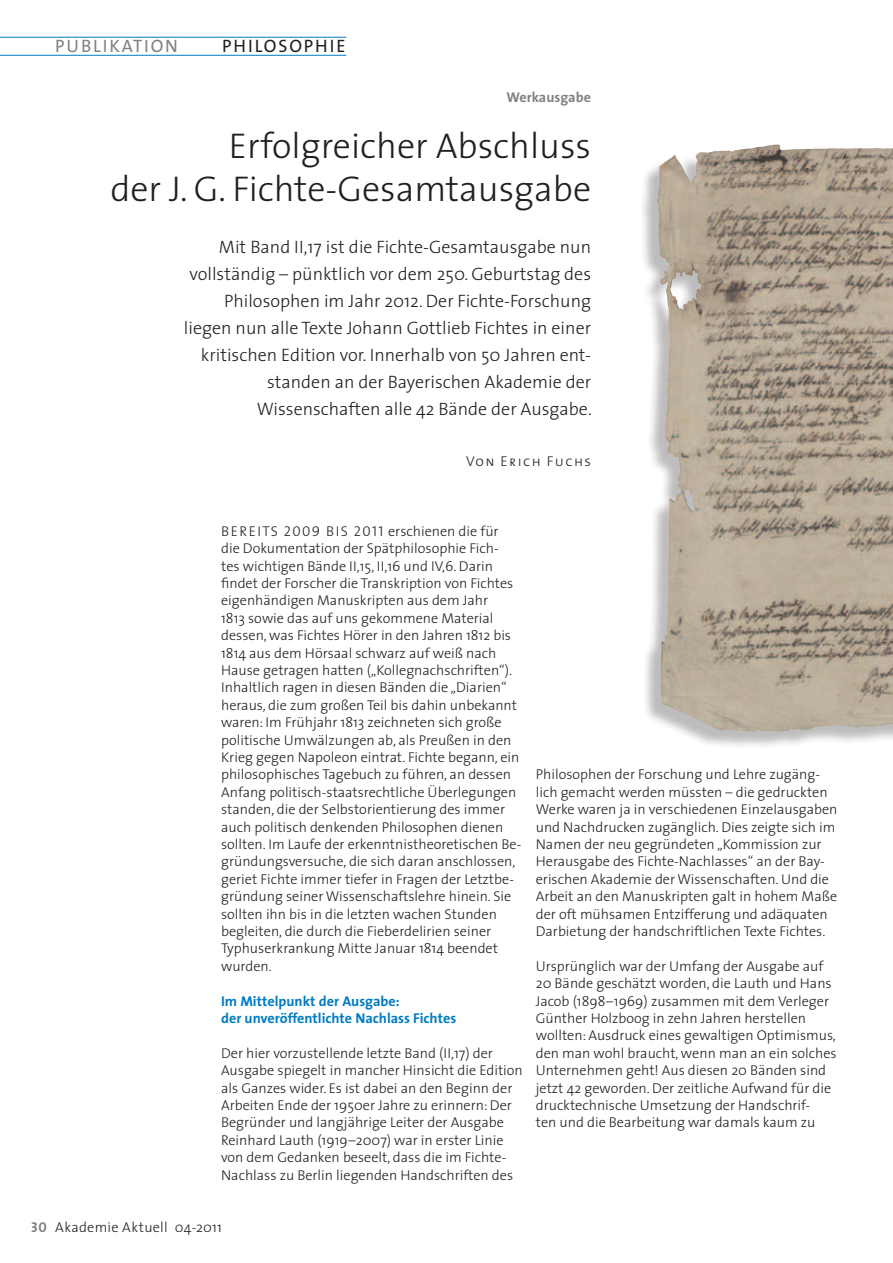
<style>
.page{position:relative;width:893px;height:1263px;background:#fff}
.page>*{position:absolute;margin:0;border:0;box-sizing:border-box;transform-origin:0 0}
.t1{font:300 36px/43.2px "The Sans";color:#231f20;text-align:right}
.t2{font:300 18px/27px "The Sans";color:#231f20;text-align:right}
.t3{font:18px "The Sans";letter-spacing:.1em;color:#808285}
.t4{font:18px "The Sans";letter-spacing:.1em;color:#231f20}
.t5{font:300 14.25px/17.4px "The Sans";color:#231f20}
.t6{font:700 14.25px/17.4px "The Sans";color:#007cc2}
.t7{font:14.25px "The Sans Light Caps";letter-spacing:.1em;color:#231f20}
.t8{font:300 14.25px "The Sans";letter-spacing:.02em;color:#231f20}
.t9{font:700 14.25px "The Sans";color:#808285}
.s1{font-family:"The Sans";font-weight:300}
.s2{font-family:"The Sans Bold Caps";font-weight:400;color:#808285}
</style>
<div class="page">
<div style="left:638px;top:147px;width:255px;height:602px;background:#231f20;opacity:.3"></div>
<img style="left:657px;top:147px;width:106px;height:369px">
<hr style="left:0;top:55px;width:346px;height:1px;background:#007cc2">
<hr style="left:0;top:37px;width:346px;height:1px;background:#007cc2">
<p class="t3" style="left:55px;top:31px;width:124px">PUBLIKATION</p>
<p class="t4" style="left:222px;top:31px;width:125px">PHILOSOPHIE</p>
<p class="t9" style="left:506px;top:85px;width:86px">Werkausgabe</p>
<h1 class="t1" style="left:110px;top:123px;width:482px">Erfolgreicher Abschluss<br>der J. G. Fichte-Gesamtausgabe</h1>
<p class="t2" style="left:184px;top:233px;width:409px">Mit Band II,17 ist die Fichte-Gesamtausgabe nun vollständig – pünktlich vor dem 250. Geburtstag des Philosophen im Jahr 2012. Der Fichte-Forschung liegen nun alle Texte Johann Gottlieb Fichtes in einer kritischen Edition vor. Innerhalb von 50 Jahren ent&shy;standen an der Bayerischen Akademie der Wissenschaften alle 42 Bände der Ausgabe.</p>
<p class="t7" style="left:466px;top:450px;width:127px">Von Erich Fuchs</p>
<p class="t7" style="left:221px;top:519px;width:279px">Bereits 2009 b is 2011 <span class="s1">erschienen die für</span></p>
<p class="t5" style="left:221px;top:539px;width:302px">die Dokumentation der Spätphilosophie Fich-<br>tes wichtigen Bände II,15, II,16 und IV,6. Darin findet der Forscher die Transkription von Fichtes eigenhändigen Manuskripten aus dem Jahr<br>1813 sowie das auf uns gekommene Material dessen, was Fichtes Hörer in den Jahren 1812 bis 1814 aus dem Hörsaal schwarz auf weiß nach Hause getragen hatten („Kollegnachschriften“).<br>Inhaltlich ragen in diesen Bänden die „Diarien“ heraus, die zum großen Teil bis dahin unbekannt waren: Im Frühjahr 1813 zeichneten sich große politische Umwälzungen ab, als Preußen in den Krieg gegen Napoleon eintrat. Fichte begann, ein philosophisches Tagebuch zu führen, an dessen Anfang politisch-staatsrechtliche Überlegungen standen, die der Selbstorientierung des immer auch politisch denkenden Philosophen dienen sollten. Im Laufe der erkenntnistheoretischen Be&shy;gründungsversuche, die sich daran anschlossen, geriet Fichte immer tiefer in Fragen der Letztbe&shy;gründung seiner Wissenschaftslehre hinein. Sie sollten ihn bis in die letzten wachen Stunden begleiten, die durch die Fieberdelirien seiner Typhuserkrankung Mitte Januar 1814 beendet wurden.</p>
<p class="t6" style="left:221px;top:992px;width:237px">Im Mittelpunkt der Ausgabe:<br>der unveröffentlichte Nachlass Fichtes</p>
<p class="t5" style="left:221px;top:1044px;width:303px">Der hier vorzustellende letzte Band (II,17) der Ausgabe spiegelt in mancher Hinsicht die Edition als Ganzes wider. Es ist dabei an den Beginn der Arbeiten Ende der 1950er Jahre zu erinnern: Der Begründer und langjährige Leiter der Ausgabe Reinhard Lauth (1919–2007) war in erster Linie von dem Gedanken beseelt, dass die im Fichte-Nachlass zu Berlin liegenden Handschriften des</p>
<p class="t5" style="left:536px;top:765px;width:303px">Philosophen der Forschung und Lehre zugäng&shy;lich gemacht werden müssten – die gedruckten Werke waren ja in verschiedenen Einzelausgaben und Nachdrucken zugänglich. Dies zeigte sich im Namen der neu gegründeten „Kommission zur Herausgabe des Fichte-Nachlasses“ an der Bay&shy;erischen Akademie der Wissenschaften. Und die Arbeit an den Manuskripten galt in hohem Maße der oft mühsamen Entzifferung und adäquaten Darbietung der handschriftlichen Texte Fichtes.</p>
<p class="t5" style="left:536px;top:957px;width:302px">Ursprünglich war der Umfang der Ausgabe auf 20 Bände geschätzt worden, die Lauth und Hans Jacob (1898–1969) zusammen mit dem Verleger Günther Holzboog in zehn Jahren herstellen wollten: Ausdruck eines gewaltigen Optimismus, den man wohl braucht, wenn man an ein solches Unternehmen geht! Aus diesen 20 Bänden sind jetzt 42 geworden. Der zeitliche Aufwand für die drucktechnische Umsetzung der Handschrif-<br>ten und die Bearbeitung war damals kaum zu</p>
<p class="t8" style="left:31px;top:1215px;width:192px"><span class="s2">30</span> Akademie Aktuell 04-2011</p>
</div>
